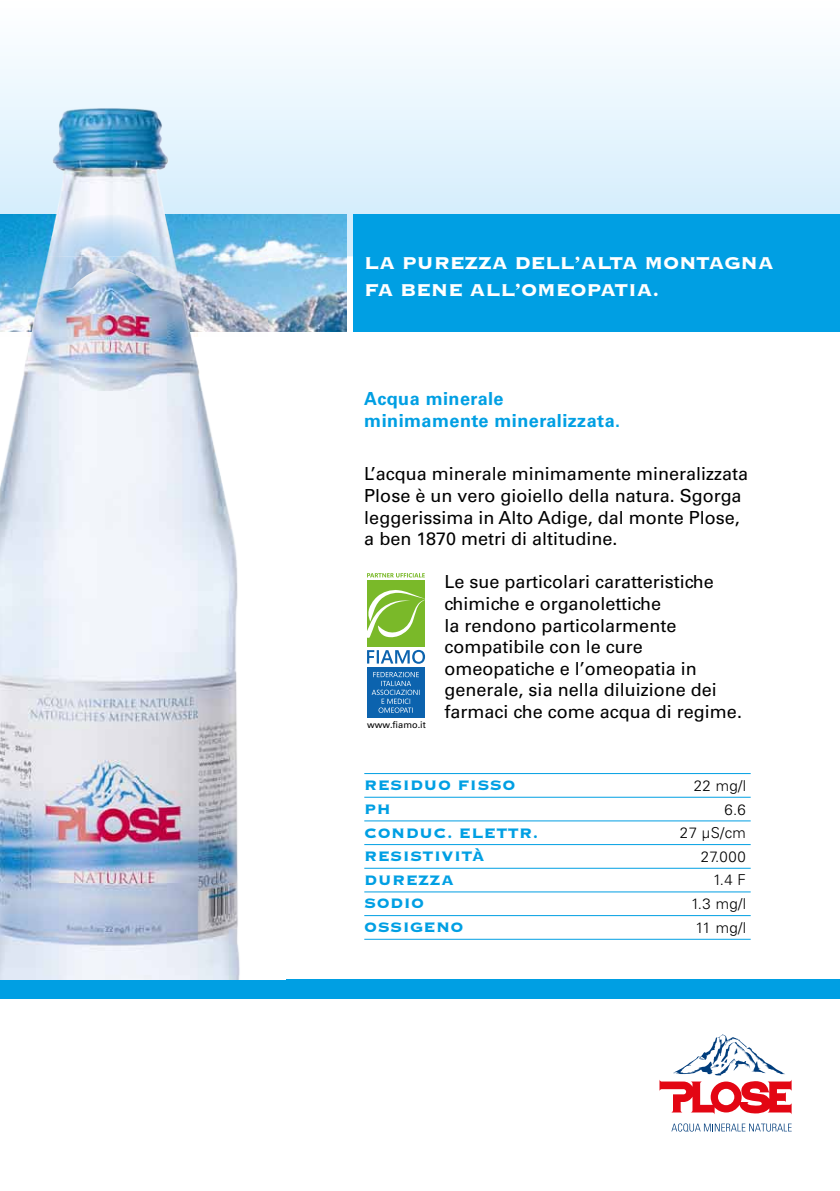
<style>
.page{position:relative;width:840px;height:1191px;background:#fff}
.page>*{position:absolute;margin:0;border:0;box-sizing:border-box;transform-origin:0 0}
.t1{font:22.4px/27px "Copperplate Gothic Std 33 BC";letter-spacing:-.01em;color:#fff}
.t2{font:18px/21.6px "Univers LT Std";color:#000}
.t3{font:18px/23.6px "Copperplate Gothic Std 33 BC";letter-spacing:.025em;color:#009fe3}
.t4{font:700 18px/21.8px "Univers LT Std";letter-spacing:.025em;color:#009fe3}
.t5{font:300 15px/23.6px "Univers LT Std";letter-spacing:.025em;color:#000;text-align:right}
.t6{font:9.2px "Univers LT Std";color:#000}
</style>
<div class="page">
<img style="left:275px;top:214px;width:71px;height:117px">
<div style="left:353px;top:214px;width:486px;height:117px;background:#009fe3"></div>
<hr style="left:364px;top:797px;width:386px;height:1px;background:#009fe3">
<hr style="left:364px;top:820px;width:386px;height:1px;background:#009fe3">
<hr style="left:364px;top:844px;width:386px;height:1px;background:#009fe3">
<hr style="left:364px;top:868px;width:386px;height:1px;background:#009fe3">
<hr style="left:364px;top:891px;width:386px;height:1px;background:#009fe3">
<hr style="left:364px;top:915px;width:386px;height:1px;background:#009fe3">
<hr style="left:364px;top:939px;width:386px;height:1px;background:#009fe3">
<hr style="left:364px;top:773px;width:386px;height:1px;background:#009fe3">
<div style="left:0;top:979px;width:839px;height:20px;background:#009fe3"></div>
<svg style="left:367px;top:573px;width:59px;height:145px"></svg>
<div style="left:367px;top:667px;width:57px;height:50px;background:#0c63ae"></div>
<div style="left:367px;top:580px;width:57px;height:66px;background:#7ab929"></div>
<svg style="left:367px;top:650px;width:58px;height:14px"></svg>
<svg style="left:367px;top:589px;width:59px;height:49px"></svg>
<svg style="left:371px;top:672px;width:48px;height:41px"></svg>
<svg style="left:367px;top:573px;width:57px;height:4px"></svg>
<hr style="left:839px;top:41px;width:1px;height:30px;background:#000">
<div style="left:0;top:0;width:839px;height:214px;background:linear-gradient(to bottom,#fff,#d5eefc)"></div>
<img style="left:0;top:71px;width:275px;height:908px">
<svg style="left:29px;top:214px;width:161px;height:54px;background:#a6d0ea"></svg>
<img style="left:29px;top:268px;width:164px;height:79px">
<svg style="left:659px;top:1034px;width:133px;height:98px"></svg>
<p class="t1" style="left:364px;top:249px;width:411px">LA PUREZZA DELL’ALTA MONTAGNA<br>FA BENE ALL’OMEOPATIA.</p>
<p class="t4" style="left:364px;top:388px;width:257px">Acqua minerale minimamente mineralizzata.</p>
<p class="t2" style="left:364px;top:463px;width:385px">L’acqua minerale minimamente mineralizzata Plose è un vero gioiello della natura. Sgorga leggerissima in Alto Adige, dal monte Plose, a ben 1870 metri di altitudine.</p>
<p class="t2" style="left:444px;top:571px;width:299px">Le sue particolari caratteristiche chimiche e organolettiche<br>la rendono particolarmente compatibile con le cure omeopatiche e l’omeopatia in generale, sia nella diluizione dei farmaci che come acqua di regime.</p>
<p class="t6" style="left:367px;top:719px;width:60px">www.fiamo.it</p>
<p class="t3" style="left:364px;top:774px;width:175px">RESIDUO FISSO<br>PH<br>CONDUC. ELETTR.<br>RESISTIVITÀ<br>DUREZZA<br>SODIO<br>OSSIGENO</p>
<p class="t5" style="left:679px;top:774px;width:67px">22 mg/l<br>6.6<br>27 µS/cm<br>27.000<br>1.4 F<br>1.3 mg/l<br>11 mg/l</p>
</div>
